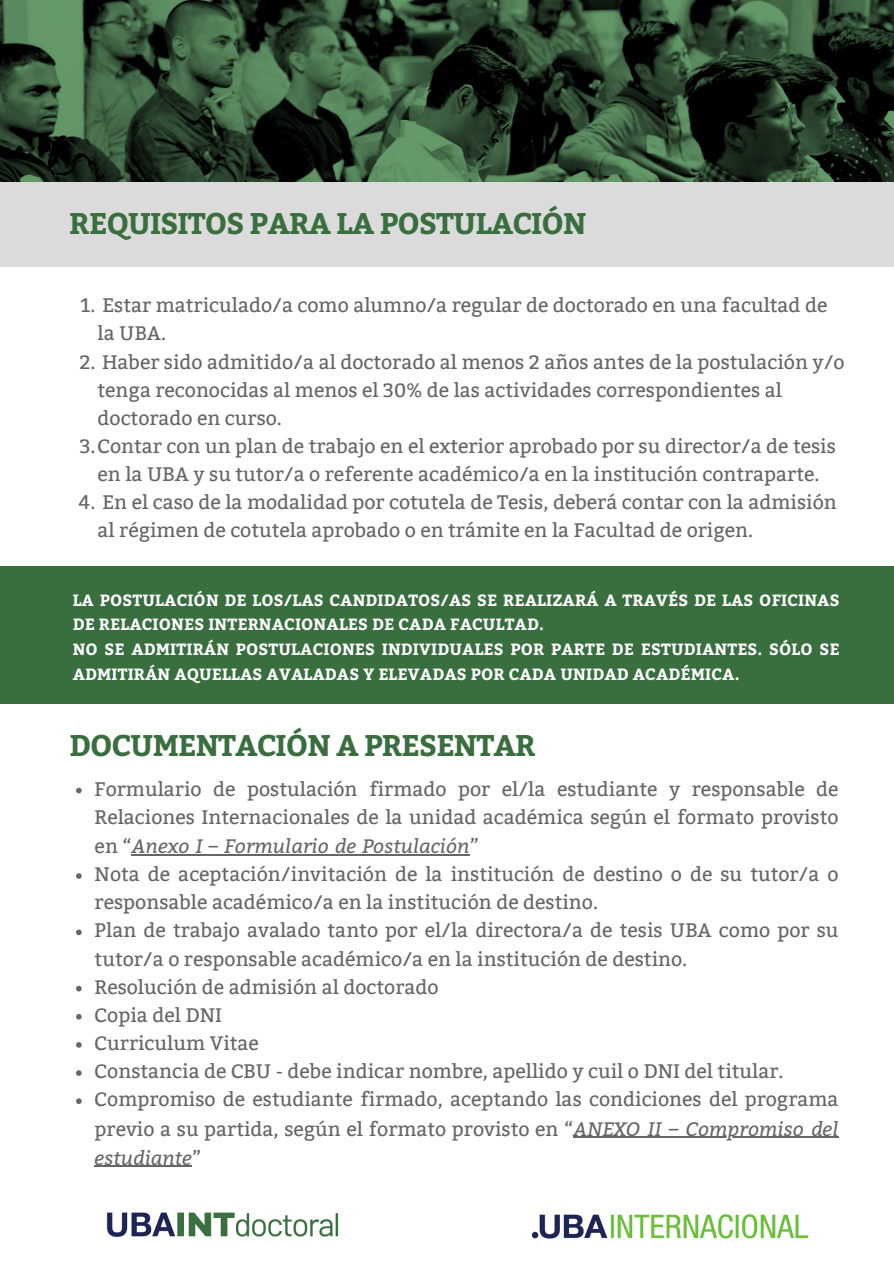
<style>
.page{position:relative;width:894px;height:1264px;background:#fff}
.page>*{position:absolute;margin:0;border:0;box-sizing:border-box;transform-origin:0 0}
.t1{font:700 29.85px "Bitter";letter-spacing:-.03em;color:#396e3f}
.t2{font:19.5px/28.2px "Bitter";color:#666}
.t3{font:italic 19.5px "Bitter";color:#666}
.t4{font:700 16.2px/24.8px "Bitter";letter-spacing:.01em;color:#fff}
.s1{font-style:italic}
.s2{font-style:normal}
</style>
<div class="page">
<img style="left:0;top:0;width:893px;height:182px">
<div style="left:0;top:182px;width:893px;height:85px;background:#dbdbdb"></div>
<svg style="left:76px;top:787px;width:6px;height:6px"></svg>
<hr style="left:132px;top:854px;width:337px;height:1px;background:#666">
<svg style="left:76px;top:873px;width:6px;height:5px"></svg>
<svg style="left:76px;top:929px;width:6px;height:6px"></svg>
<svg style="left:76px;top:985px;width:6px;height:6px"></svg>
<svg style="left:76px;top:1014px;width:6px;height:5px"></svg>
<svg style="left:76px;top:1042px;width:6px;height:5px"></svg>
<svg style="left:76px;top:1070px;width:6px;height:5px"></svg>
<svg style="left:76px;top:1098px;width:6px;height:5px"></svg>
<hr style="left:573px;top:1136px;width:265px;height:1px;background:#666">
<hr style="left:95px;top:1165px;width:97px;height:1px;background:#666">
<div style="left:0;top:566px;width:893px;height:137px;background:#396e3f"></div>
<img style="left:106px;top:1212px;width:703px;height:27px">
<h1 class="t1" style="left:69px;top:201px;width:518px">REQUISITOS PARA LA POSTULACIÓN</h1>
<p class="t2" style="left:97px;top:291px;width:731px;text-indent:-17px">1. Estar matriculado/a como alumno/a regular de doctorado en una facultad de la UBA.</p>
<p class="t2" style="left:97px;top:348px;width:748px;text-indent:-18px">2. Haber sido admitido/a al doctorado al menos 2 años antes de la postulación y/o tenga reconocidas al menos el 30% de las actividades correspondientes al doctorado en curso.</p>
<p class="t2" style="left:80px;top:432px;width:757px;text-align:center">3.Contar con un plan de trabajo en el exterior aprobado por su director/a de tesis en la UBA y su tutor/a o referente académico/a en la institución contraparte.</p>
<p class="t2" style="left:97px;top:488px;width:740px;text-indent:-19px">4. En el caso de la modalidad por cotutela de Tesis, deberá contar con la admisión al régimen de cotutela aprobado o en trámite en la Facultad de origen.</p>
<p class="t4" style="left:73px;top:586px;width:768px">LA POSTULACIÓN DE LOS/LAS CANDIDATOS/AS SE REALIZARÁ A TRAVÉS DE LAS OFICINAS<br>DE RELACIONES INTERNACIONALES DE CADA FACULTAD.</p>
<p class="t4" style="left:73px;top:636px;width:768px">NO SE ADMITIRÁN POSTULACIONES INDIVIDUALES POR PARTE DE ESTUDIANTES. SÓLO SE<br>ADMITIRÁN AQUELLAS AVALADAS Y ELEVADAS POR CADA UNIDAD ACADÉMICA.</p>
<p class="t1" style="left:69px;top:723px;width:467px">DOCUMENTACIÓN A PRESENTAR</p>
<p class="t2" style="left:95px;top:774px;width:745px;line-height:28.7px;text-align:justify">Formulario de postulación firmado por el/la estudiante y responsable de Relaciones Internacionales de la unidad académica según el formato provisto en “<span class="s1">Anexo I – Formulario de Postulación</span>”</p>
<h1 class="t2" style="left:95px;top:860px;width:745px">Nota de aceptación/invitación de la institución de destino o de su tutor/a o responsable académico/a en la institución de destino.</h1>
<p class="t2" style="left:95px;top:916px;width:745px">Plan de trabajo avalado tanto por el/la directora/a de tesis UBA como por su tutor/a o responsable académico/a en la institución de destino.</p>
<p class="t2" style="left:95px;top:973px;width:345px">Resolución de admisión al doctorado</p>
<p class="t2" style="left:95px;top:1001px;width:129px">Copia del DNI</p>
<p class="t2" style="left:95px;top:1029px;width:166px">Curriculum Vitae</p>
<p class="t2" style="left:95px;top:1057px;width:690px">Constancia de CBU - debe indicar nombre, apellido y cuil o DNI del titular.</p>
<p class="t2" style="left:95px;top:1085px;width:745px;line-height:29.2px">Compromiso de estudiante firmado, aceptando las condiciones del programa previo a su partida, según el formato provisto en “<span class="s1">ANEXO II – Compromiso del</span></p>
<p class="t3" style="left:95px;top:1143px;width:108px">estudiante<span class="s2">”</span></p>
</div>
